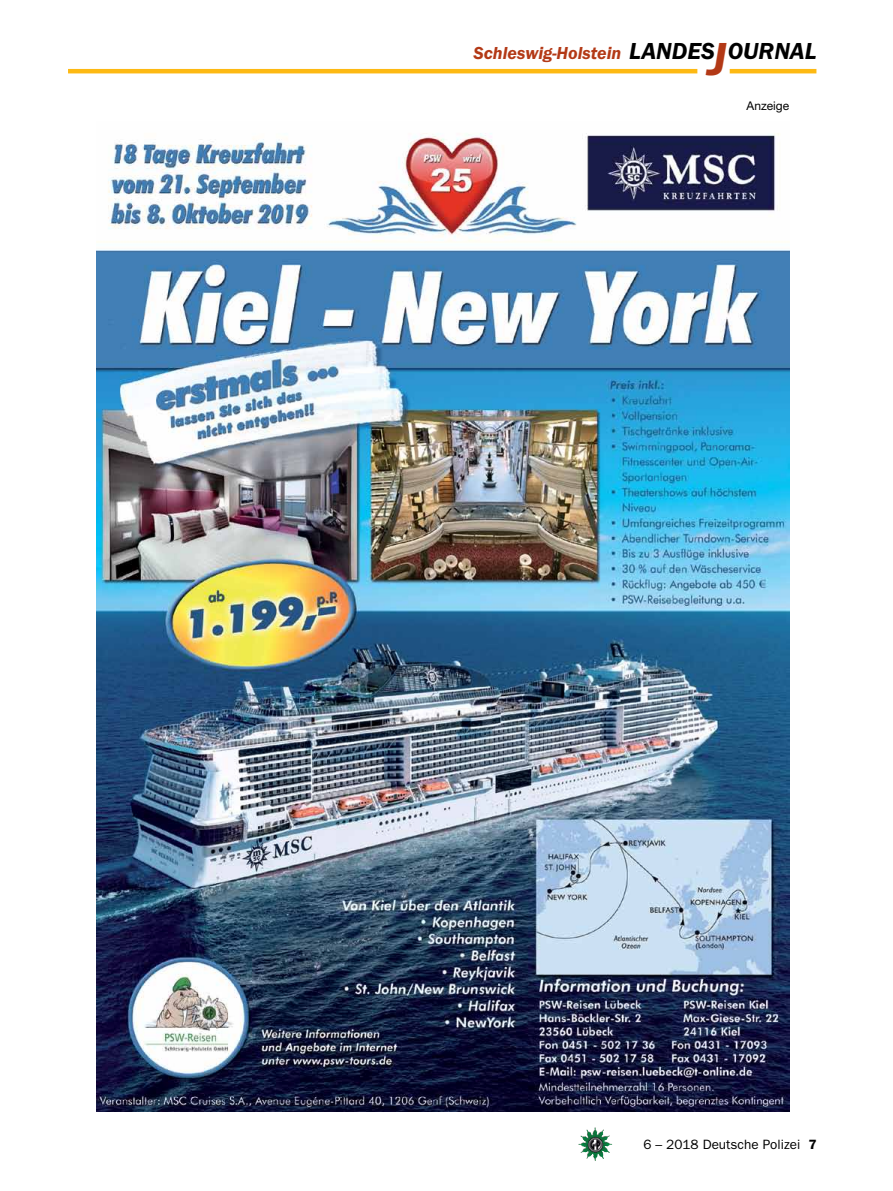
<style>
.page{position:relative;width:893px;height:1191px;background:#fff}
.page>*{position:absolute;margin:0;border:0;box-sizing:border-box;transform-origin:0 0}
.t1{font:italic 600 24px "Franklin Gothic Itc T";color:#000}
.t2{font:italic 600 18px "Franklin Gothic Itc T";color:#b33916}
.t3{font:13.5px "Franklin Gothic";color:#000}
.t4{font:12px "Helvetica Neue";color:#000}
.s1{font-size:48px;color:#b33916}
.s2{font-weight:600}
</style>
<div class="page">
<img style="left:578px;top:1127px;width:17px;height:25px">
<hr style="left:730px;top:69px;width:86px;height:4px;background:#fdb913">
<hr style="left:68px;top:69px;width:629px;height:4px;background:#fdb913">
<img style="left:96px;top:133px;width:693px;height:978px">
<h2 class="t2" style="left:473px;top:42px;width:149px">Schleswig-Holstein</h2>
<h1 class="t1" style="left:629px;top:37px;width:189px">LANDES<span class="s1">J</span>OURNAL</h1>
<p class="t4" style="left:747px;top:99px;width:44px">Anzeige</p>
<p class="t3" style="left:643px;top:1136px;width:175px">6 – 2018 Deutsche Polizei <span class="s2">7</span></p>
</div>
